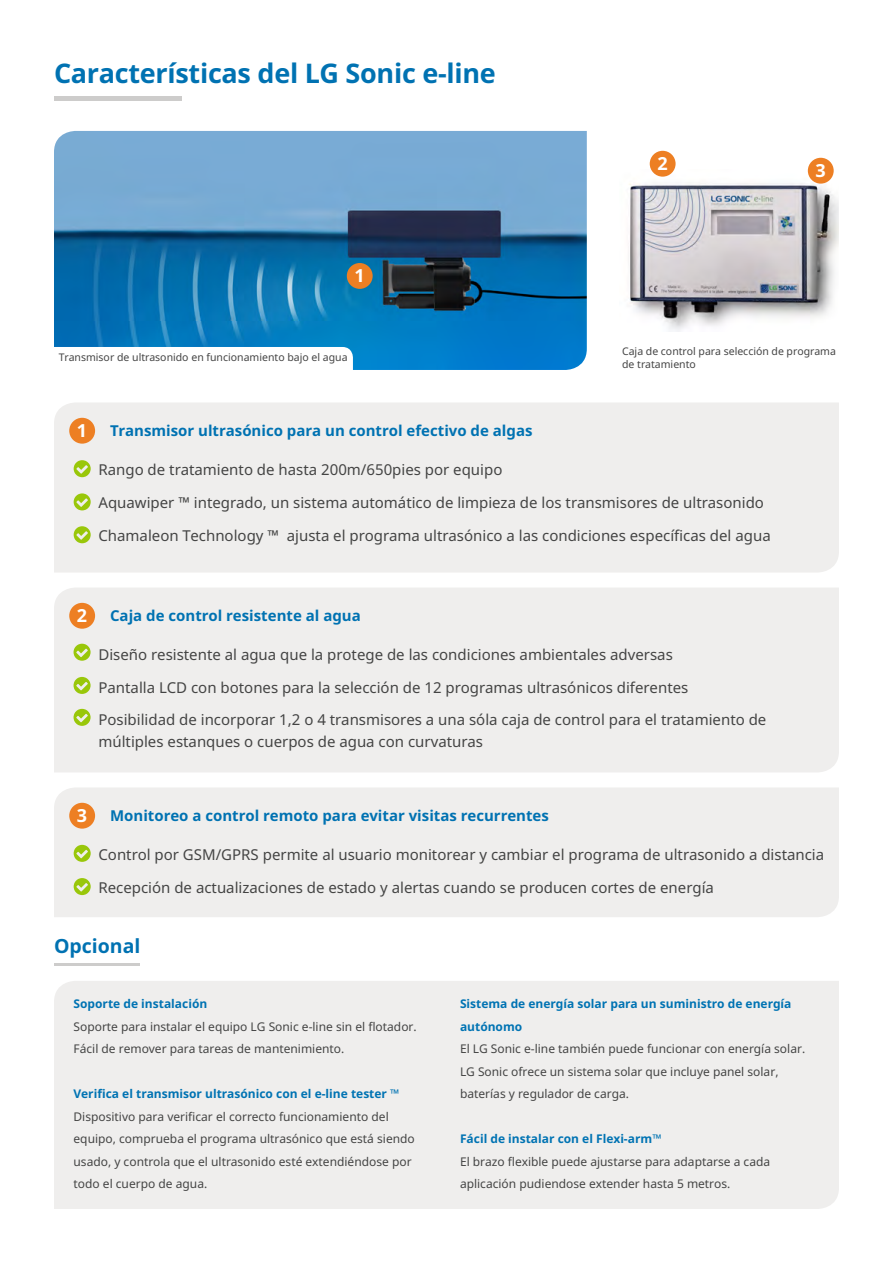
<style>
.page{position:relative;width:893px;height:1263px;background:#fff}
.page>*{position:absolute;margin:0;border:0;box-sizing:border-box;transform-origin:0 0}
.t1{font:700 27px "Noto Sans";letter-spacing:-.01em;color:#0072b2}
.t2{font:700 19.5px "Noto Sans";color:#0072b2}
.t3{font:700 18px "Noto Sans";color:#fff}
.t4{font:15px/32.8px "Noto Sans";color:#444}
.t5{font:700 15px "Noto Sans";color:#0072b2}
.t6{font:12px/22.5px "Noto Sans";color:#444}
.t7{font:700 12px/22.5px "Noto Sans";color:#0073b3}
.t8{font:10.5px/12.6px "Noto Sans";color:#444}
</style>
<div class="page">
<hr style="left:54px;top:97px;width:128px;height:4px;background:#cdcccb">
<img style="left:54px;top:131px;width:533px;height:239px">
<div style="left:54px;top:403px;width:785px;height:169px;background:#efeeed"></div>
<div style="left:69px;top:418px;width:26px;height:26px;background:#ed7f23;border-radius:50%"></div>
<svg style="left:74px;top:460px;width:17px;height:17px"></svg>
<svg style="left:74px;top:493px;width:17px;height:17px"></svg>
<svg style="left:74px;top:526px;width:17px;height:17px"></svg>
<div style="left:54px;top:588px;width:785px;height:184px;background:#efeeed"></div>
<div style="left:69px;top:603px;width:26px;height:26px;background:#ed7f23;border-radius:50%"></div>
<svg style="left:74px;top:644px;width:17px;height:17px"></svg>
<svg style="left:74px;top:677px;width:17px;height:17px"></svg>
<svg style="left:74px;top:709px;width:17px;height:17px"></svg>
<div style="left:54px;top:788px;width:785px;height:129px;background:#efeeed"></div>
<div style="left:69px;top:803px;width:26px;height:26px;background:#ed7f23;border-radius:50%"></div>
<svg style="left:74px;top:845px;width:17px;height:17px"></svg>
<svg style="left:74px;top:878px;width:17px;height:17px"></svg>
<div style="left:54px;top:981px;width:785px;height:228px;background:#efeeed"></div>
<hr style="left:54px;top:964px;width:85px;height:2px;background:#cdcccb">
<div style="left:347px;top:263px;width:26px;height:26px;background:#ed7f23;border-radius:50%"></div>
<img style="left:629px;top:170px;width:210px;height:161px">
<svg style="left:54px;top:347px;width:299px;height:23px"></svg>
<div style="left:650px;top:151px;width:26px;height:26px;background:#ed7f23;border-radius:50%"></div>
<div style="left:808px;top:158px;width:26px;height:26px;background:#ed7f23;border-radius:50%"></div>
<h1 class="t1" style="left:54px;top:54px;width:443px">Características del LG Sonic e-line</h1>
<p class="t3" style="left:354px;top:263px;width:12px">1</p>
<p class="t3" style="left:657px;top:151px;width:12px">2</p>
<p class="t3" style="left:815px;top:158px;width:12px">3</p>
<p class="t8" style="left:59px;top:351px;width:290px">Transmisor de ultrasonido en funcionamiento bajo el agua</p>
<p class="t8" style="left:622px;top:345px;width:215px">Caja de control para selección de programa de tratamiento</p>
<p class="t3" style="left:77px;top:418px;width:12px">1</p>
<p class="t5" style="left:110px;top:420px;width:424px">Transmisor ultrasónico para un control efectivo de algas</p>
<p class="t4" style="left:98px;top:452px;width:405px">Rango de tratamiento de hasta 200m/650pies por equipo</p>
<p class="t4" style="left:98px;top:486px;width:674px">Aquawiper ™ integrado, un sistema automático de limpieza de los transmisores de ultrasonido<br>Chamaleon Technology ™ ajusta el programa ultrasónico a las condiciones específicas del agua</p>
<p class="t3" style="left:77px;top:603px;width:12px">2</p>
<p class="t5" style="left:110px;top:605px;width:252px">Caja de control resistente al agua</p>
<p class="t4" style="left:98px;top:637px;width:576px">Diseño resistente al agua que la protege de las condiciones ambientales adversas</p>
<p class="t4" style="left:98px;top:671px;width:669px;line-height:32px">Pantalla LCD con botones para la selección de 12 programas ultrasónicos diferentes<br>Posibilidad de incorporar 1,2 o 4 transmisores a una sóla caja de control para el tratamiento de</p>
<p class="t4" style="left:98px;top:725px;width:386px">múltiples estanques o cuerpos de agua con curvaturas</p>
<p class="t3" style="left:77px;top:803px;width:12px">3</p>
<p class="t5" style="left:110px;top:805px;width:440px">Monitoreo a control remoto para evitar visitas recurrentes</p>
<p class="t4" style="left:98px;top:837px;width:727px">Control por GSM/GPRS permite al usuario monitorear y cambiar el programa de ultrasonido a distancia</p>
<p class="t4" style="left:98px;top:871px;width:617px">Recepción de actualizaciones de estado y alertas cuando se producen cortes de energía</p>
<h2 class="t2" style="left:54px;top:932px;width:88px">Opcional</h2>
<p class="t7" style="left:74px;top:992px;width:135px">Soporte de instalación</p>
<p class="t6" style="left:74px;top:1015px;width:345px">Soporte para instalar el equipo LG Sonic e-line sin el flotador.<br>Fácil de remover para tareas de mantenimiento.</p>
<p class="t7" style="left:74px;top:1082px;width:327px">Verifica el transmisor ultrasónico con el e-line tester ™</p>
<p class="t6" style="left:74px;top:1105px;width:343px">Dispositivo para verificar el correcto funcionamiento del equipo, comprueba el programa ultrasónico que está siendo usado, y controla que el ultrasonido esté extendiéndose por todo el cuerpo de agua.</p>
<p class="t7" style="left:460px;top:992px;width:333px">Sistema de energía solar para un suministro de energía autónomo</p>
<p class="t6" style="left:460px;top:1037px;width:347px">El LG Sonic e-line también puede funcionar con energía solar.<br>LG Sonic ofrece un sistema solar que incluye panel solar, baterías y regulador de carga.</p>
<p class="t7" style="left:460px;top:1127px;width:203px">Fácil de instalar con el Flexi-arm™</p>
<p class="t6" style="left:460px;top:1150px;width:312px">El brazo flexible puede ajustarse para adaptarse a cada aplicación pudiendose extender hasta 5 metros.</p>
</div>
